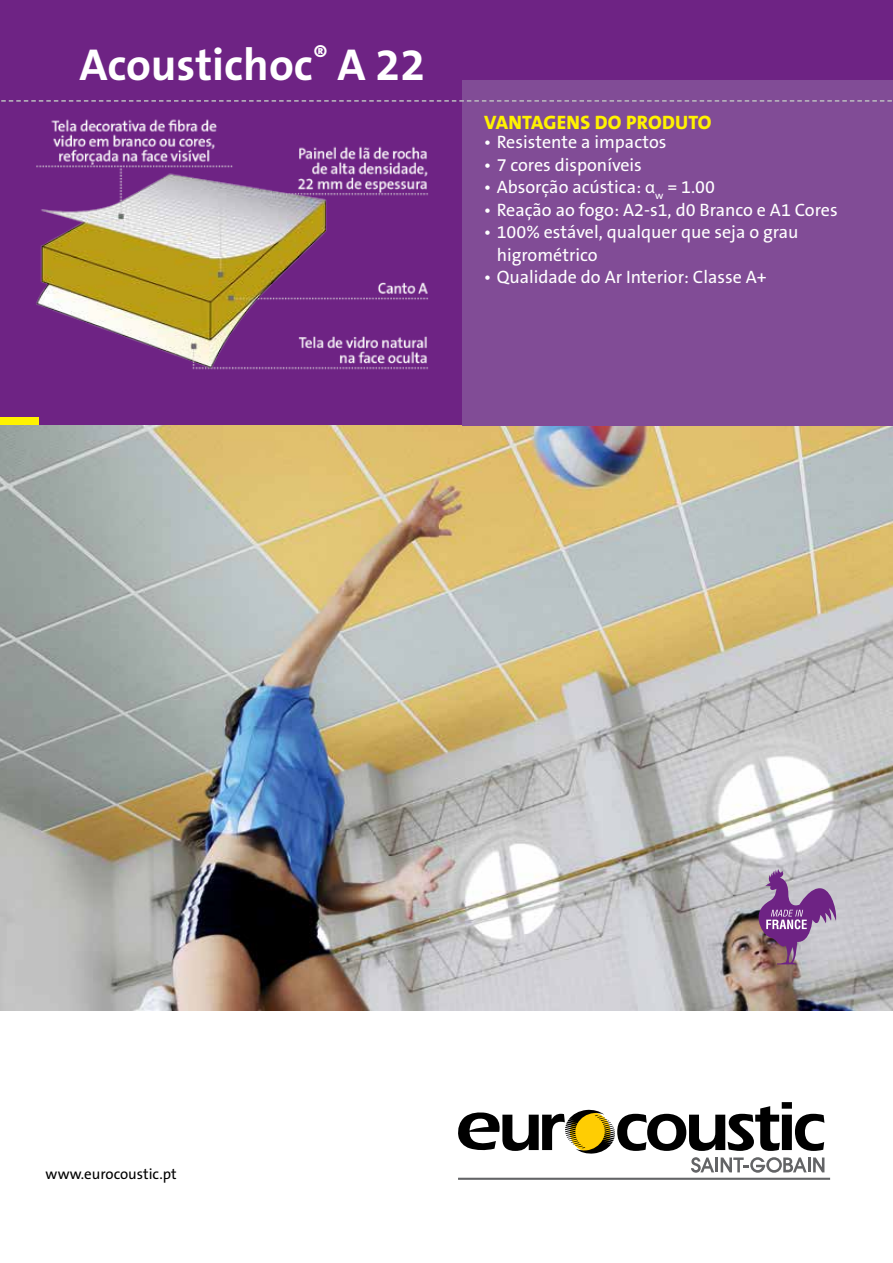
<style>
.page{position:relative;width:893px;height:1263px;background:#fff}
.page>*{position:absolute;margin:0;border:0;box-sizing:border-box;transform-origin:0 0}
.t1{font:700 45px "The Sans B W7";color:#fff}
.t2{font:800 19.5px "The Sans B W8";letter-spacing:.015em;color:#fff200}
.t3{font:18px/22.5px "The Sans B W5 Plain";color:#fff}
.t4{font:15px "The Sans B W5 Plain";color:#000}
.s1{font-family:"Myriad Pro"}
</style>
<div class="page">
<div style="left:0;top:0;width:893px;height:425px;background:#6e2384"></div>
<div style="left:0;top:417px;width:39px;height:8px;background:#fff200"></div>
<img style="left:0;top:425px;width:893px;height:585px">
<div style="left:462px;top:80px;width:431px;height:345px;background:#814c96"></div>
<svg style="left:1px;top:100px;width:891px;height:2px"></svg>
<img style="left:36px;top:119px;width:393px;height:251px">
<hr style="left:458px;top:1178px;width:372px;height:2px;background:#636466">
<svg style="left:458px;top:1102px;width:366px;height:71px"></svg>
<svg style="left:749px;top:869px;width:88px;height:95px;background:#9f80a2"></svg>
<h1 class="t1" style="left:79px;top:36px;width:347px">Acoustichoc<sup>®</sup> A 22</h1>
<p class="t2" style="left:484px;top:110px;width:229px">VANTAGENS DO PRODUTO</p>
<p class="t3" style="left:484px;top:131px;width:184px">• Resistente a impactos</p>
<p class="t3" style="left:484px;top:153px;width:160px">• 7 cores disponíveis</p>
<p class="t3" style="left:484px;top:176px;width:233px">• Absorção acústica: <span class="s1">α</span><sub>w</sub> = 1.00</p>
<p class="t3" style="left:484px;top:198px;width:355px">• Reação ao fogo: A2-s1, d0 Branco e A1 Cores</p>
<p class="t3" style="left:497px;top:221px;width:303px;text-indent:-13px">• 100% estável, qualquer que seja o grau higrométrico</p>
<p class="t3" style="left:484px;top:266px;width:284px">• Qualidade do Ar Interior: Classe A+</p>
<p class="t4" style="left:46px;top:1165px;width:133px">www.eurocoustic.pt</p>
</div>
